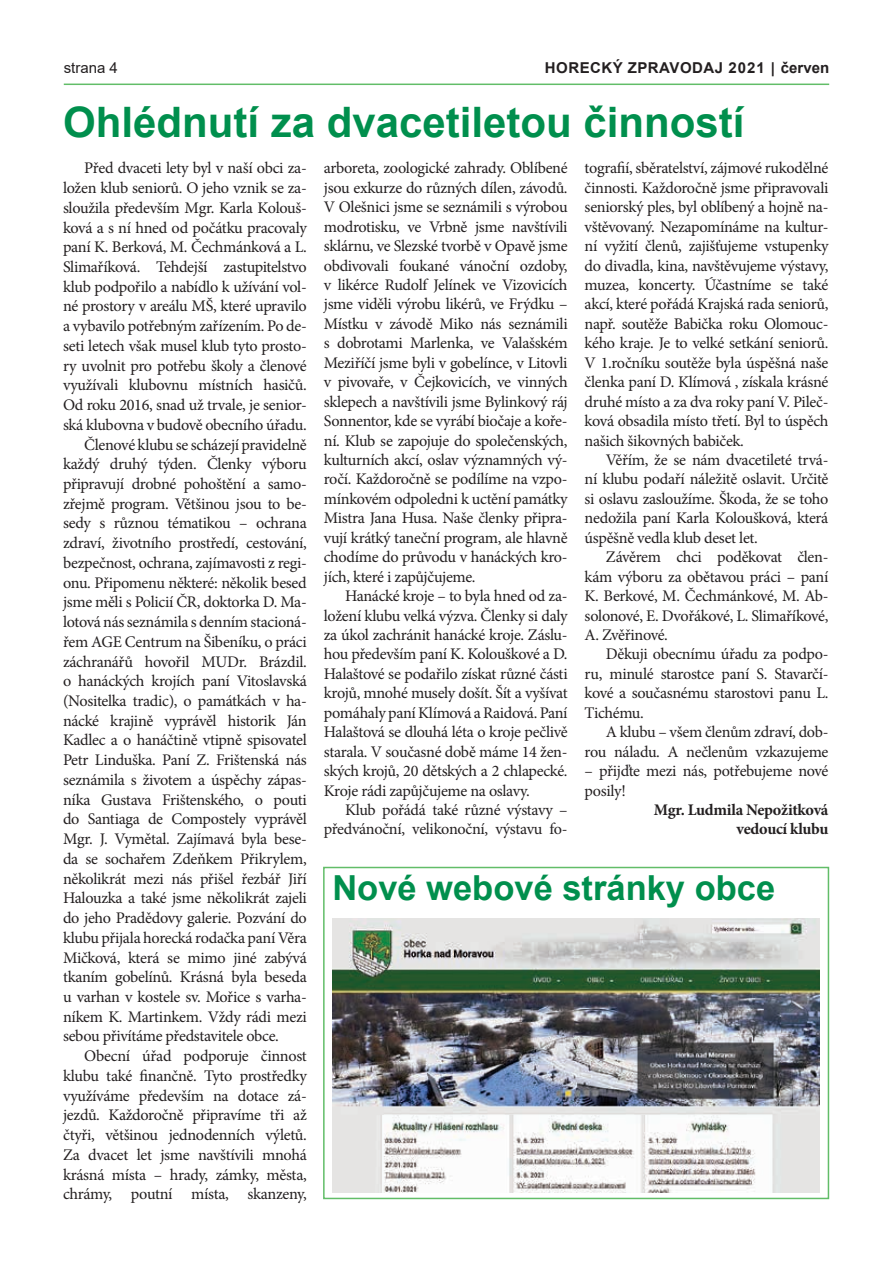
<style>
.page{position:relative;width:893px;height:1263px;background:#fff}
.page>*{position:absolute;margin:0;border:0;box-sizing:border-box;transform-origin:0 0}
.t1{font:700 42px "Arial";color:#008f4d}
.t2{font:700 34.5px "Arial";color:#008f4d}
.t3{font:16.2px/19.5px "Minion Pro";letter-spacing:-.02em;color:#231f20;text-align:justify}
.t4{font:700 16.2px/19.5px "Minion Pro";letter-spacing:-.02em;color:#231f20;text-align:right}
.t5{font:700 15px "Arial";letter-spacing:.035em;color:#231f20}
.t6{font:15px "Arial";color:#231f20}
</style>
<div class="page">
<hr style="left:64px;top:84px;width:765px;height:1px;background:#62bd68">
<img style="left:332px;top:918px;width:488px;height:275px">
<div style="left:323px;top:867px;width:506px;height:332px;border:2px solid #62bd68"></div>
<p class="t6" style="left:64px;top:58px;width:56px">strana 4</p>
<p class="t5" style="left:545px;top:57px;width:286px">HORECKÝ ZPRAVODAJ 2021 | červen</p>
<h1 class="t1" style="left:63px;top:93px;width:683px">Ohlédnutí za dvacetiletou činností</h1>
<p class="t3" style="left:84px;top:159px;width:224px">Před dvaceti lety byl v naší obci za-</p>
<p class="t3" style="left:63px;top:178px;width:245px">ložen klub seniorů. O jeho vznik se za-</p>
<p class="t3" style="left:63px;top:198px;width:245px">sloužila především Mgr. Karla Kolouš-</p>
<p class="t3" style="left:63px;top:218px;width:245px">ková a s ní hned od počátku pracovaly</p>
<p class="t3" style="left:63px;top:237px;width:245px">paní K. Berková, M. Čechmánková a L.</p>
<p class="t3" style="left:63px;top:257px;width:245px">Slimaříková. Tehdejší zastupitelstvo</p>
<p class="t3" style="left:63px;top:277px;width:245px">klub podpořilo a nabídlo k užívání vol-</p>
<p class="t3" style="left:63px;top:297px;width:245px">né prostory v areálu MŠ, které upravilo</p>
<p class="t3" style="left:63px;top:316px;width:245px">a vybavilo potřebným zařízením. Po de-</p>
<p class="t3" style="left:63px;top:336px;width:245px">seti letech však musel klub tyto prosto-</p>
<p class="t3" style="left:63px;top:356px;width:245px">ry uvolnit pro potřebu školy a členové</p>
<p class="t3" style="left:63px;top:375px;width:245px">využívali klubovnu místních hasičů.</p>
<p class="t3" style="left:63px;top:395px;width:245px">Od roku 2016, snad už trvale, je senior-</p>
<p class="t3" style="left:63px;top:415px;width:245px">ská klubovna v budově obecního úřadu.</p>
<p class="t3" style="left:84px;top:435px;width:224px">Členové klubu se scházejí pravidelně</p>
<p class="t3" style="left:63px;top:454px;width:245px">každý druhý týden. Členky výboru</p>
<p class="t3" style="left:63px;top:474px;width:245px">připravují drobné pohoštění a samo-</p>
<p class="t3" style="left:63px;top:494px;width:245px">zřejmě program. Většinou jsou to be-</p>
<p class="t3" style="left:63px;top:514px;width:245px">sedy s různou tématikou – ochrana</p>
<p class="t3" style="left:63px;top:533px;width:245px">zdraví, životního prostředí, cestování,</p>
<p class="t3" style="left:63px;top:553px;width:245px">bezpečnost, ochrana, zajímavosti z regi-</p>
<p class="t3" style="left:63px;top:573px;width:245px">onu. Připomenu některé: několik besed</p>
<p class="t3" style="left:63px;top:592px;width:245px">jsme měli s Policií ČR, doktorka D. Ma-</p>
<p class="t3" style="left:63px;top:612px;width:245px">lotová nás seznámila s denním stacioná-</p>
<p class="t3" style="left:63px;top:632px;width:245px">řem AGE Centrum na Šibeníku, o práci</p>
<p class="t3" style="left:63px;top:652px;width:245px">záchranářů hovořil MUDr. Brázdil.</p>
<p class="t3" style="left:63px;top:671px;width:245px">o hanáckých krojích paní Vitoslavská</p>
<p class="t3" style="left:63px;top:691px;width:245px">(Nositelka tradic), o památkách v ha-</p>
<p class="t3" style="left:63px;top:711px;width:245px">nácké krajině vyprávěl historik Ján</p>
<p class="t3" style="left:63px;top:731px;width:245px">Kadlec a o hanáčtině vtipně spisovatel</p>
<p class="t3" style="left:63px;top:750px;width:245px">Petr Linduška. Paní Z. Frištenská nás</p>
<p class="t3" style="left:63px;top:770px;width:245px">seznámila s životem a úspěchy zápas-</p>
<p class="t3" style="left:63px;top:790px;width:245px">níka Gustava Frištenského, o pouti</p>
<p class="t3" style="left:63px;top:809px;width:245px">do Santiaga de Compostely vyprávěl</p>
<p class="t3" style="left:63px;top:829px;width:245px">Mgr. J. Vymětal. Zajímavá byla bese-</p>
<p class="t3" style="left:63px;top:849px;width:245px">da se sochařem Zdeňkem Přikrylem,</p>
<p class="t3" style="left:63px;top:869px;width:245px">několikrát mezi nás přišel řezbář Jiří</p>
<p class="t3" style="left:63px;top:888px;width:245px">Halouzka a také jsme několikrát zajeli</p>
<p class="t3" style="left:63px;top:908px;width:245px">do jeho Pradědovy galerie. Pozvání do</p>
<p class="t3" style="left:63px;top:928px;width:245px">klubu přijala horecká rodačka paní Věra</p>
<p class="t3" style="left:63px;top:948px;width:245px">Mičková, která se mimo jiné zabývá</p>
<p class="t3" style="left:63px;top:967px;width:245px">tkaním gobelínů. Krásná byla beseda</p>
<p class="t3" style="left:63px;top:987px;width:245px">u varhan v kostele sv. Mořice s varha-</p>
<p class="t3" style="left:63px;top:1007px;width:245px">níkem K. Martinkem. Vždy rádi mezi</p>
<p class="t3" style="left:63px;top:1026px;width:217px">sebou přivítáme představitele obce.</p>
<p class="t3" style="left:84px;top:1046px;width:224px">Obecní úřad podporuje činnost</p>
<p class="t3" style="left:63px;top:1066px;width:245px">klubu také finančně. Tyto prostředky</p>
<p class="t3" style="left:63px;top:1086px;width:245px">využíváme především na dotace zá-</p>
<p class="t3" style="left:63px;top:1105px;width:245px">jezdů. Každoročně připravíme tři až</p>
<p class="t3" style="left:63px;top:1125px;width:245px">čtyři, většinou jednodenních výletů.</p>
<p class="t3" style="left:63px;top:1145px;width:245px">Za dvacet let jsme navštívili mnohá</p>
<p class="t3" style="left:63px;top:1165px;width:245px">krásná místa – hrady, zámky, města,</p>
<p class="t3" style="left:63px;top:1184px;width:245px">chrámy, poutní místa, skanzeny,</p>
<p class="t3" style="left:585px;top:159px;width:245px">tografií, sběratelství, zájmové rukodělné činnosti. Každoročně jsme připravovali seniorský ples, byl oblíbený a hojně na&shy;vštěvovaný. Nezapomínáme na kultur&shy;ní vyžití členů, zajišťujeme vstupenky do divadla, kina, navštěvujeme výstavy, muzea, koncerty. Účastníme se také akcí, které pořádá Krajská rada seniorů, např. soutěže Babička roku Olomouc&shy;kého kraje. Je to velké setkání seniorů.<br>V 1.ročníku soutěže byla úspěšná naše členka paní D. Klímová , získala krásné druhé místo a za dva roky paní V. Pileč&shy;ková obsadila místo třetí. Byl to úspěch našich šikovných babiček.</p>
<p class="t3" style="left:585px;top:450px;width:245px;text-indent:21px">Věřím, že se nám dvacetileté trvá&shy;ní klubu podaří náležitě oslavit. Určitě si oslavu zasloužíme. Škoda, že se toho nedožila paní Karla Koloušková, která úspěšně vedla klub deset let.</p>
<p class="t3" style="left:585px;top:547px;width:245px;text-indent:21px">Závěrem chci poděkovat člen&shy;kám výboru za obětavou práci – paní K. Berkové, M. Čechmánkové, M. Ab&shy;solonové, E. Dvořákové, L. Slimaříkové, A. Zvěřinové.</p>
<p class="t3" style="left:585px;top:645px;width:245px;text-indent:21px">Děkuji obecnímu úřadu za podpo&shy;ru, minulé starostce paní S. Stavarčí&shy;kové a současnému starostovi panu L.<br>Tichému.</p>
<p class="t3" style="left:585px;top:722px;width:245px;text-align:right">A klubu – všem členům zdraví, dob&shy;rou náladu. A nečlenům vzkazujeme</p>
<p class="t3" style="left:585px;top:761px;width:245px">– přijďte mezi nás, potřebujeme nové posily!</p>
<p class="t4" style="left:654px;top:800px;width:176px">Mgr. Ludmila Nepožitková vedoucí klubu</p>
<h2 class="t2" style="left:332px;top:864px;width:444px">Nové webové stránky obce</h2>
<p class="t3" style="left:324px;top:159px;width:245px">arboreta, zoologické zahrady. Oblíbené jsou exkurze do různých dílen, závodů.<br>V Olešnici jsme se seznámili s výrobou modrotisku, ve Vrbně jsme navštívili sklárnu, ve Slezské tvorbě v Opavě jsme obdivovali foukané vánoční ozdoby, v likérce Rudolf Jelínek ve Vizovicích jsme viděli výrobu likérů, ve Frýdku – Místku v závodě Miko nás seznámili s dobrotami Marlenka, ve Valašském Meziříčí jsme byli v gobelínce, v Litovli v pivovaře, v Čejkovicích, ve vinných sklepech a navštívili jsme Bylinkový ráj Sonnentor, kde se vyrábí biočaje a koře&shy;ní. Klub se zapojuje do společenských, kulturních akcí, oslav významných vý&shy;ročí. Každoročně se podílíme na vzpo&shy;mínkovém odpoledni k uctění památky Mistra Jana Husa. Naše členky připra&shy;vují krátký taneční program, ale hlavně chodíme do průvodu v hanáckých kro&shy;jích, které i zapůjčujeme.</p>
<p class="t3" style="left:324px;top:586px;width:245px;text-indent:21px">Hanácké kroje – to byla hned od za&shy;ložení klubu velká výzva. Členky si daly za úkol zachránit hanácké kroje. Záslu&shy;hou především paní K. Kolouškové a D.<br>Halaštové se podařilo získat různé části krojů, mnohé musely došít. Šít a vyšívat pomáhaly paní Klímová a Raidová. Paní Halaštová se dlouhá léta o kroje pečlivě starala. V současné době máme 14 žen&shy;ských krojů, 20 dětských a 2 chlapecké.<br>Kroje rádi zapůjčujeme na oslavy.</p>
<p class="t3" style="left:324px;top:800px;width:245px;text-align:right">Klub pořádá také různé výstavy – předvánoční, velikonoční, výstavu fo-</p>
</div>
